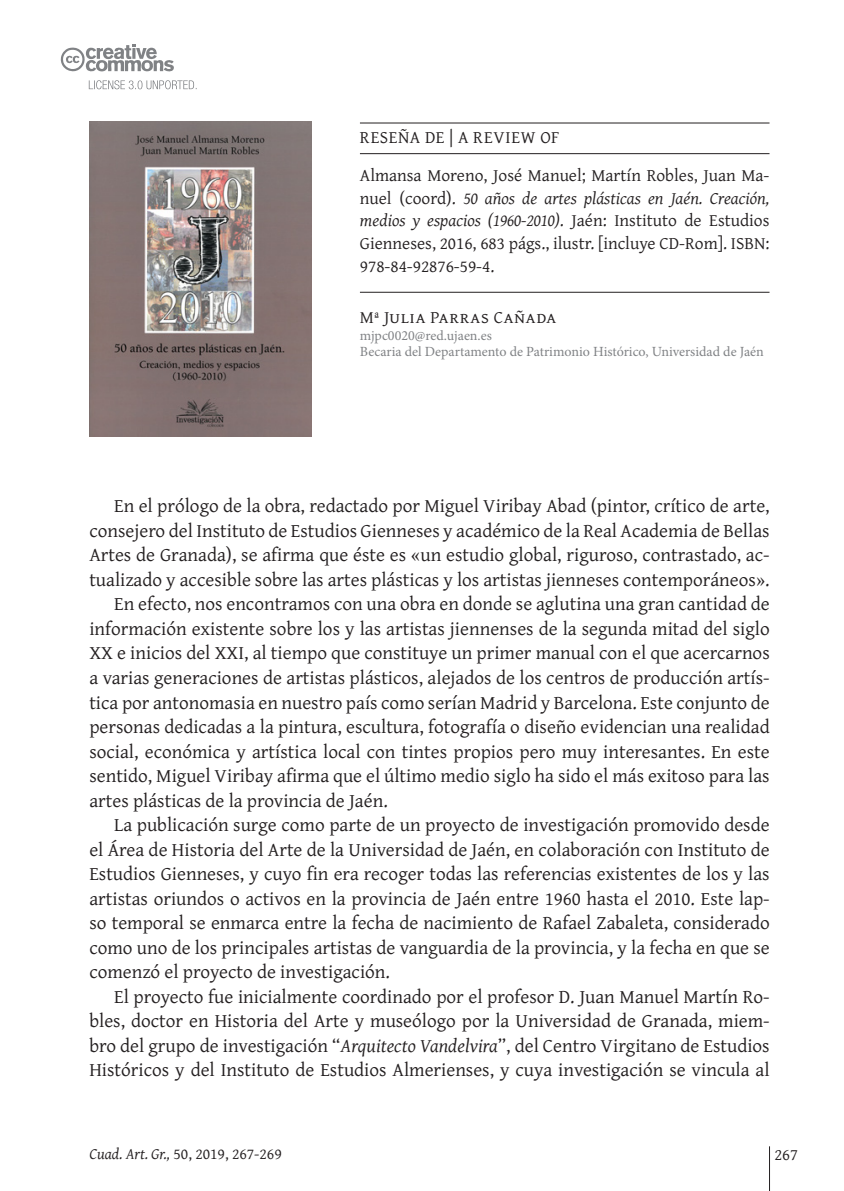
<style>
.page{position:relative;width:844px;height:1191px;background:#fff}
.page>*{position:absolute;margin:0;border:0;box-sizing:border-box;transform-origin:0 0}
.t1{font:19.25px/24.5px "Gentium Plus";color:#231f20;text-align:justify}
.Cita_resena{font:17.5px/22.8px "Gentium Plus";color:#231f20;text-align:justify}
.autor{font:17.5px "Gentium Plus";letter-spacing:.05em;color:#231f20}
.howtocite{font:17.5px "Gentium Plus";letter-spacing:.035em;color:#231f20}
.t2{font:16.62px "Gentium Plus";color:#231f20}
.t3{font:15.75px "Gentium Plus";color:#231f20}
.info_autor_res{font:14px "Minion Pro";color:#808285}
.s1{font-style:italic}
</style>
<div class="page">
<hr style="left:769px;top:1146px;width:1px;height:45px;background:#231f20">
<svg style="left:89px;top:80px;width:107px;height:9px"></svg>
<svg style="left:60px;top:44px;width:114px;height:28px"></svg>
<hr style="left:360px;top:123px;width:409px;height:1px;background:#231f20">
<hr style="left:360px;top:153px;width:409px;height:1px;background:#231f20">
<hr style="left:360px;top:292px;width:409px;height:1px;background:#231f20">
<img style="left:89px;top:122px;width:222px;height:315px">
<p class="howtocite" style="left:360px;top:121px;width:201px">RESEÑA DE | A REVIEW OF</p>
<p class="Cita_resena" style="left:360px;top:162px;width:411px">Almansa Moreno, José Manuel; Martín Robles, Juan Ma&shy;nuel (coord). <span class="s1">50 años de artes plásticas en Jaén. Creación, medios y espacios (1960-2010)</span>. Jaén: Instituto de Estudios Gienneses, 2016, 683 págs., ilustr. [incluye CD-Rom]. ISBN:<br>978-84-92876-59-4.</p>
<p class="autor" style="left:360px;top:300px;width:198px">Mª Julia Parras Cañada</p>
<p class="info_autor_res" style="left:360px;top:326px;width:133px">mjpc0020@red.ujaen.es</p>
<p class="info_autor_res" style="left:360px;top:342px;width:405px">Becaria del Departamento de Patrimonio Histórico, Universidad de Jaén</p>
<p class="t1" style="left:89px;top:492px;width:681px;text-indent:25px">En el prólogo de la obra, redactado por Miguel Viribay Abad (pintor, crítico de arte, consejero del Instituto de Estudios Gienneses y académico de la Real Academia de Bellas Artes de Granada), se afirma que éste es «un estudio global, riguroso, contrastado, ac&shy;tualizado y accesible sobre las artes plásticas y los artistas jienneses contemporáneos».</p>
<p class="t1" style="left:89px;top:590px;width:681px;text-indent:25px">En efecto, nos encontramos con una obra en donde se aglutina una gran cantidad de información existente sobre los y las artistas jiennenses de la segunda mitad del siglo XX e inicios del XXI, al tiempo que constituye un primer manual con el que acercarnos a varias generaciones de artistas plásticos, alejados de los centros de producción artís&shy;tica por antonomasia en nuestro país como serían Madrid y Barcelona. Este conjunto de personas dedicadas a la pintura, escultura, fotografía o diseño evidencian una realidad social, económica y artística local con tintes propios pero muy interesantes. En este sentido, Miguel Viribay afirma que el último medio siglo ha sido el más exitoso para las artes plásticas de la provincia de Jaén.</p>
<p class="t1" style="left:89px;top:811px;width:681px;text-indent:25px">La publicación surge como parte de un proyecto de investigación promovido desde el Área de Historia del Arte de la Universidad de Jaén, en colaboración con Instituto de Estudios Gienneses, y cuyo fin era recoger todas las referencias existentes de los y las artistas oriundos o activos en la provincia de Jaén entre 1960 hasta el 2010. Este lap&shy;so temporal se enmarca entre la fecha de nacimiento de Rafael Zabaleta, considerado como uno de los principales artistas de vanguardia de la provincia, y la fecha en que se comenzó el proyecto de investigación.</p>
<p class="t1" style="left:89px;top:982px;width:681px;text-indent:25px">El proyecto fue inicialmente coordinado por el profesor D. Juan Manuel Martín Ro&shy;bles, doctor en Historia del Arte y museólogo por la Universidad de Granada, miem&shy;bro del grupo de investigación “<span class="s1">Arquitecto Vandelvira</span>”, del Centro Virgitano de Estudios Históricos y del Instituto de Estudios Almerienses, y cuya investigación se vincula al</p>
<p class="t3" style="left:89px;top:1138px;width:194px"><span class="s1">Cuad. Art. Gr.,</span> 50, 2019, 267-269</p>
<p class="t2" style="left:774px;top:1138px;width:25px">267</p>
</div>
